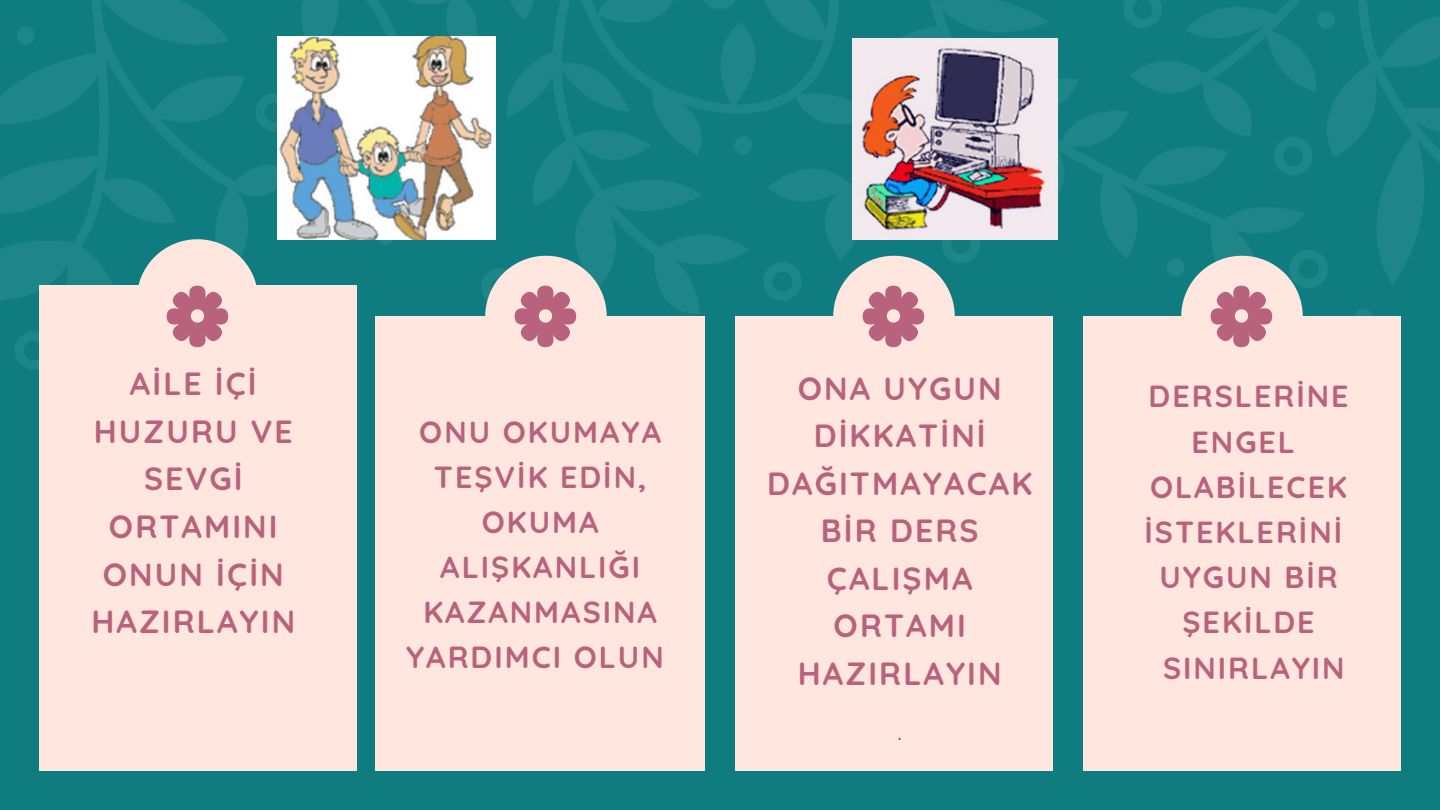
<style>
.page{position:relative;width:1440px;height:810px;background:#0f7d80}
.page>*{position:absolute;margin:0;border:0;box-sizing:border-box;transform-origin:0 0}
.t1{font:700 32px/47.5px "Quicksand";letter-spacing:.065em;color:#b8627d;text-align:center}
.t2{font:700 30.4px/45.2px "Quicksand";letter-spacing:.065em;color:#b8627d;text-align:center}
.t3{font:24px "Quicksand";color:#0f7d80}
</style>
<div class="page">
<div style="left:39px;top:286px;width:318px;height:485px;background:#ffe6de"></div>
<div style="left:375px;top:316px;width:330px;height:455px;background:#ffe6de"></div>
<div style="left:735px;top:316px;width:318px;height:455px;background:#ffe6de"></div>
<div style="left:1083px;top:316px;width:318px;height:455px;background:#ffe6de"></div>
<svg style="left:0;top:0;width:1440px;height:369px"></svg>
<img style="left:277px;top:37px;width:219px;height:202px">
<img style="left:852px;top:38px;width:205px;height:201px">
<p class="t1" style="left:91px;top:357px;width:205px">AİLE İÇİ<br>HUZURU VE<br>SEVGİ<br>ORTAMINI<br>ONUN İÇİN<br>HAZIRLAYIN</p>
<p class="t2" style="left:406px;top:407px;width:259px">ONU OKUMAYA<br>TEŞVİK EDİN,<br>OKUMA<br>ALIŞKANLIĞI<br>KAZANMASINA<br>YARDIMCI OLUN</p>
<p class="t1" style="left:767px;top:362px;width:267px">ONA UYGUN<br>DİKKATİNİ<br>DAĞITMAYACAK<br>BİR DERS<br>ÇALIŞMA<br>ORTAMI<br>HAZIRLAYIN</p>
<p class="t3" style="left:898px;top:713px;width:6px">.</p>
<p class="t2" style="left:1145px;top:371px;width:205px">DERSLERİNE<br>ENGEL<br>OLABİLECEK<br>İSTEKLERİNİ<br>UYGUN BİR<br>ŞEKİLDE<br>SINIRLAYIN</p>
</div>
